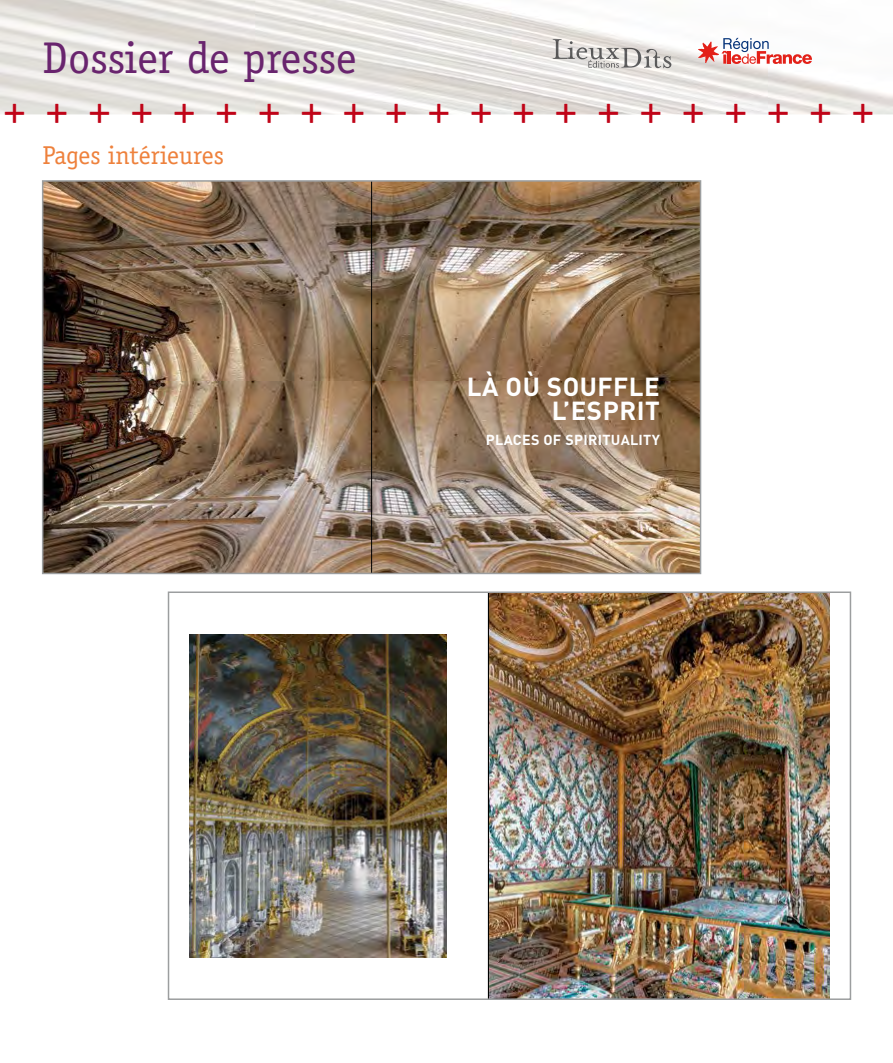
<style>
.page{position:relative;width:893px;height:1063px;background:#fff}
.page>*{position:absolute;margin:0;border:0;box-sizing:border-box;transform-origin:0 0}
.t1{font:44.55px "Officina Serif";color:#69246e}
.t2{font:42px "Officina Serif";color:#c00418}
.t3{font:25.95px "Officina Serif";color:#ee813c}
.t4{font:700 25.8px/24.9px "DIN";letter-spacing:.02em;color:#fff;text-align:right}
.t5{font:700 14.25px "DIN";letter-spacing:.02em;color:#fff}
</style>
<div class="page">
<svg style="left:698px;top:38px;width:114px;height:26px"></svg>
<img style="left:621px;top:48px;width:20px;height:20px">
<img style="left:644px;top:49px;width:17px;height:19px">
<svg style="left:663px;top:56px;width:8px;height:12px"></svg>
<img style="left:553px;top:39px;width:17px;height:20px">
<img style="left:567px;top:41px;width:8px;height:18px">
<svg style="left:576px;top:47px;width:43px;height:21px"></svg>
<img style="left:189px;top:634px;width:257px;height:323px">
<img style="left:489px;top:595px;width:340px;height:402px">
<hr style="left:488px;top:592px;width:1px;height:407px;background:#000">
<div style="left:168px;top:592px;width:683px;height:408px;border:2px solid #9c9e9f"></div>
<img style="left:45px;top:183px;width:653px;height:388px">
<hr style="left:371px;top:181px;width:1px;height:392px;background:#000">
<div style="left:42px;top:180px;width:659px;height:394px;border:2px solid #9c9e9f"></div>
<p class="t1" style="left:43px;top:31px;width:316px">Dossier de presse</p>
<p class="t2" style="left:4px;top:86px;width:871px">+++++++++++++++++++++</p>
<p class="t3" style="left:43px;top:140px;width:183px">Pages intérieures</p>
<p class="t4" style="left:467px;top:373px;width:195px">LÀ OÙ SOUFFLE<br>L’ESPRIT</p>
<p class="t5" style="left:486px;top:431px;width:176px">PLACES OF SPIRITUALITY</p>
</div>
